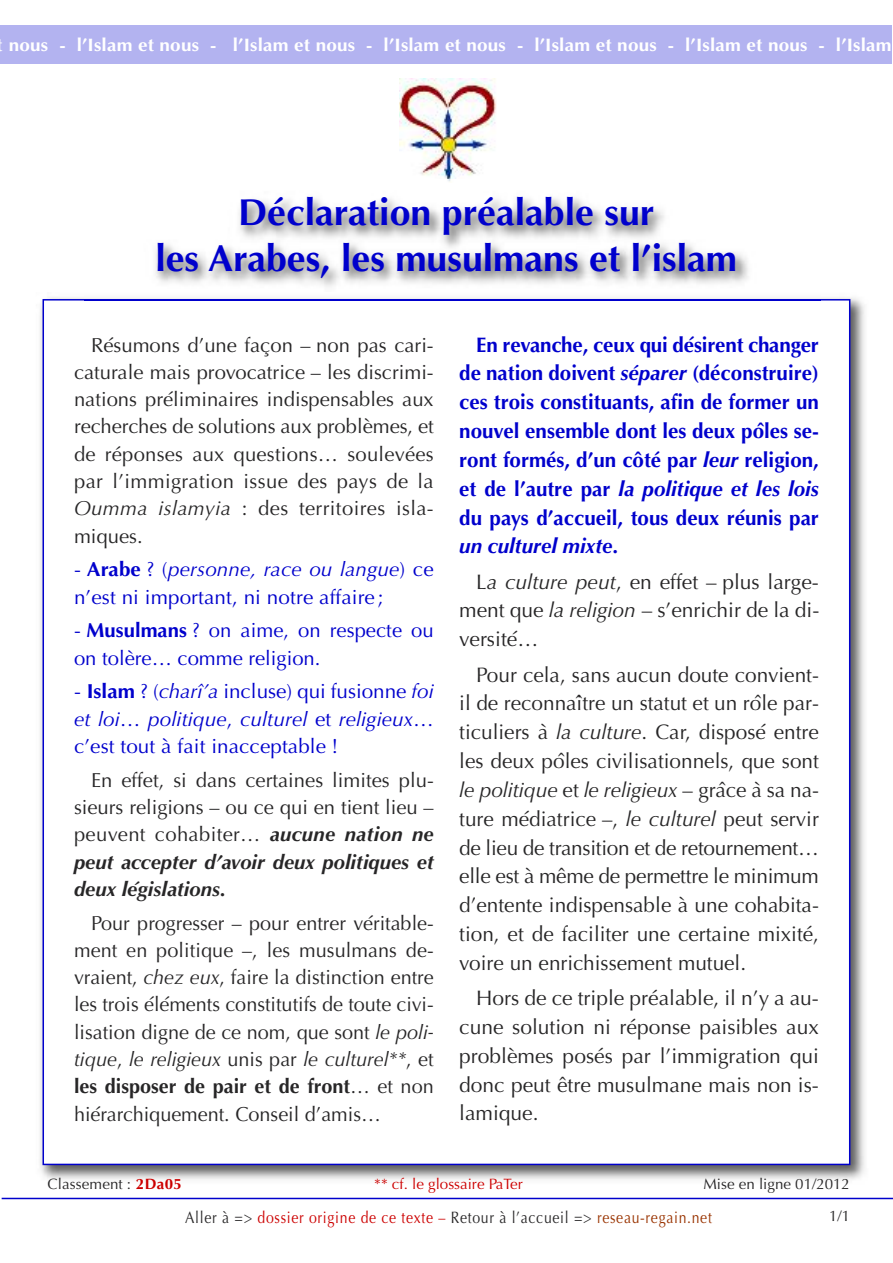
<style>
.page{position:relative;width:893px;height:1263px;background:#fff}
.page>*{position:absolute;margin:0;border:0;box-sizing:border-box;transform-origin:0 0}
.t1{font:700 37.5px/46.2px "Optima";color:#00c;text-align:center}
.t2{font:21px/28.8px "Optima";color:#272627;text-align:justify}
.t3{font:700 21px/28.8px "Optima";color:#00c;text-align:justify}
.t4{font:20.25px/27.3px "Optima";color:#272627;text-align:justify}
.t5{font:20.25px/27.3px "Optima";color:#00c}
.t6{font:700 18px "Optima";letter-spacing:.01em;color:#fff;scale:1.05 1}
.t7{font:16.5px "Optima";letter-spacing:.05em;color:#272627;scale:.85 1}
.t8{font:15px "Optima";color:#272627}
.t9{font:15px "Optima";color:#c00}
.s1{font-style:italic}
.s2{font-weight:700}
.s3{font-weight:700;font-style:italic}
.s4{font-weight:700;color:#c00}
.s5{color:#c00}
.s6{color:#930}
</style>
<div class="page">
<img style="left:40px;top:297px;width:825px;height:883px">
<div style="left:44px;top:301px;width:805px;height:863px;background:#fff"></div>
<hr style="left:2px;top:1198px;width:891px;height:1px;background:#00c">
<img style="left:400px;top:78px;width:96px;height:102px">
<img style="left:84px;top:198px;width:737px;height:103px">
<div style="left:0;top:26px;width:892px;height:38px;background:#b3b3f0"></div>
<p class="t6" style="left:-3px;top:34px;width:854px">t nous - l’Islam et nous - l’Islam et nous - l’Islam et nous - l’Islam et nous - l’Islam et nous - l’Islam</p>
<h1 class="t1" style="left:155px;top:189px;width:583px">Déclaration préalable sur<br>les Arabes, les musulmans et l’islam</h1>
<p class="t4" style="left:74px;top:331px;width:361px;text-indent:17px">Résumons d’une façon – non pas cari&shy;caturale mais provocatrice – les discrimi&shy;nations préliminaires indispensables aux recherches de solutions aux problèmes, et de réponses aux questions… soulevées par l’immigration issue des pays de la <span class="s1">Oumma islamyia</span> : des territoires isla&shy;miques.</p>
<p class="t5" style="left:74px;top:556px;width:361px">- <span class="s2">Arabe</span> ? (<span class="s1">personne, race ou langue</span>) ce n’est ni important, ni notre affaire ;</p>
<p class="t5" style="left:74px;top:617px;width:361px">- <span class="s2">Musulmans</span> ? on aime, on respecte ou on tolère… comme religion.</p>
<p class="t5" style="left:74px;top:678px;width:361px;text-align:justify">- <span class="s2">Islam</span> ? (<span class="s1">charî’a</span> incluse) qui fusionne <span class="s1">foi et loi</span>… <span class="s1">politique</span>, <span class="s1">culturel</span> et <span class="s1">religieux</span>… c’est tout à fait inacceptable !</p>
<p class="t4" style="left:74px;top:766px;width:361px;text-indent:17px">En effet, si dans certaines limites plu&shy;sieurs religions – ou ce qui en tient lieu – peuvent cohabiter… <span class="s3">aucune nation ne peut accepter d’avoir deux politiques et deux législations</span><span class="s2">.</span></p>
<p class="t4" style="left:74px;top:909px;width:361px;text-indent:17px">Pour progresser – pour entrer véritable&shy;ment en politique –, les musulmans de&shy;vraient, <span class="s1">chez eux</span>, faire la distinction entre les trois éléments constitutifs de toute civi&shy;lisation digne de ce nom, que sont <span class="s1">le poli&shy;tique</span>, <span class="s1">le religieux</span> unis par <span class="s1">le culturel**</span>, et <span class="s2">les disposer de pair et de front</span>… et non hiérarchiquement. Conseil d’amis…</p>
<p class="t3" style="left:459px;top:330px;width:361px;text-indent:17px">En revanche, ceux qui deśirent changer de nation doivent <span class="s1">séparer</span> (déconstruire) ces trois constituants, afin de former un nouvel ensemble dont les deux pôles se&shy;ront formés, d’un côté par <span class="s1">leur</span> religion, et de l’autre par <span class="s1">la politique et les lois </span>du pays d’accueil, tous deux réunis par <span class="s1">un culturel mixte</span>.</p>
<p class="t2" style="left:459px;top:567px;width:362px;text-indent:17px">L<span class="s1">a culture peut</span>, en effet – plus large&shy;ment que <span class="s1">la religion</span> – s’enrichir de la di&shy;versité…</p>
<p class="t2" style="left:459px;top:660px;width:361px;text-indent:17px">Pour cela, sans aucun doute convient&shy;il de reconnaître un statut et un rôle par&shy;ticuliers à<span class="s1">la culture</span>. Car, disposéentre les deux pôles civilisationnels, que sont <span class="s1">le politique</span> et <span class="s1">le religieux</span> – graĉ e àsa na&shy;ture médiatrice –, <span class="s1">le culturel</span> peut servir de lieu de transition et de retournement… elle est à même de permettre le minimum d’entente indispensable à une cohabita&shy;tion, et de faciliter une certaine mixité, voire un enrichissement mutuel.</p>
<p class="t2" style="left:459px;top:984px;width:361px;text-indent:17px">Hors de ce triple préalable, il n’y a au&shy;cune solution ni réponse paisibles aux problèmes posés par l’immigration qui donc peut être musulmane mais non is&shy;lamique.</p>
<p class="t8" style="left:47px;top:1175px;width:136px">Classement : <span class="s4">2Da05</span></p>
<p class="t9" style="left:374px;top:1175px;width:150px">** cf. le glossaire PaTer</p>
<p class="t8" style="left:703px;top:1175px;width:148px">Mise en ligne 01/2012</p>
<p class="t7" style="left:185px;top:1207px;width:621px">Aller à =&gt; <span class="s5">dossier origine de ce texte –</span> Retour à l’accueil =&gt; <span class="s6">reseau-regain.net</span></p>
<p class="t8" style="left:829px;top:1207px;width:22px">1/1</p>
</div>
